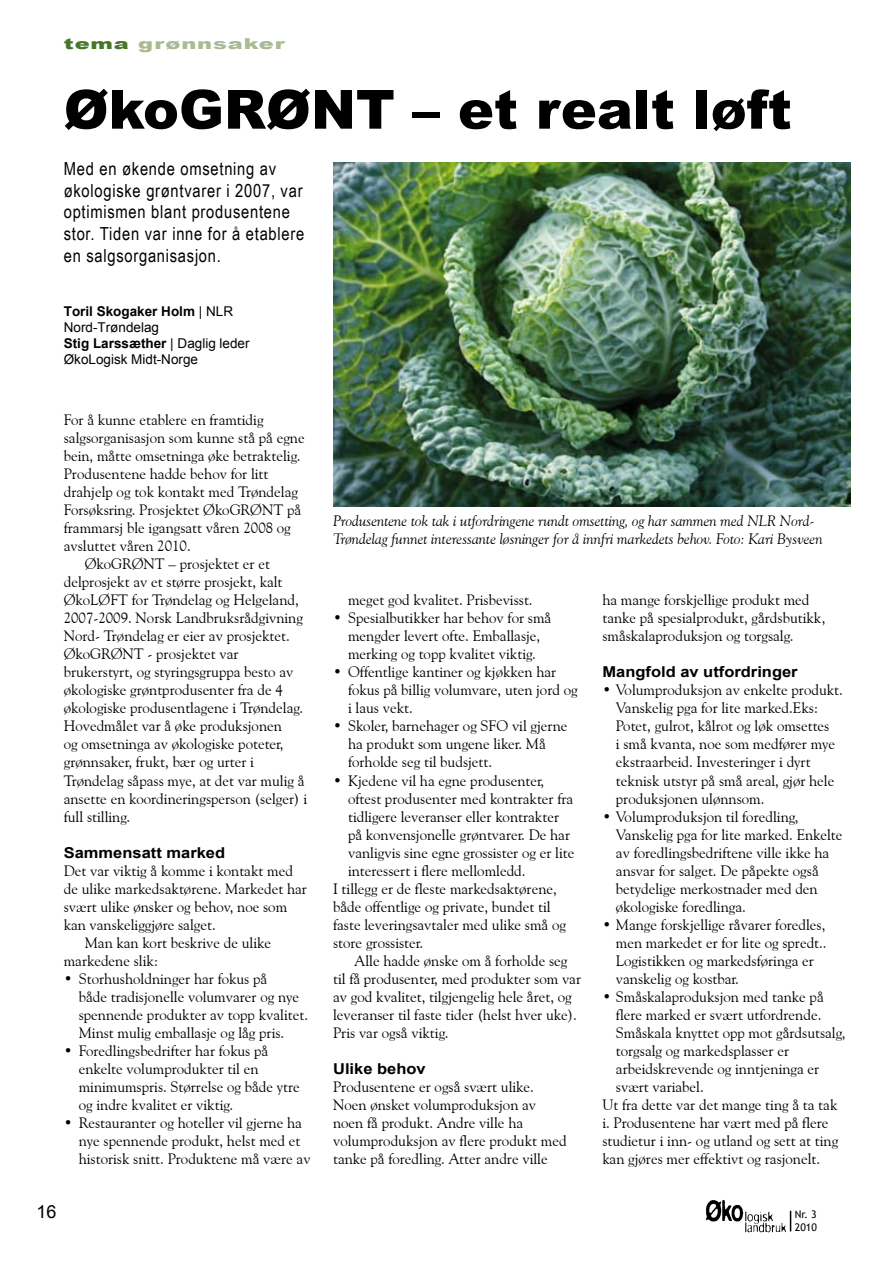
<style>
.page{position:relative;width:893px;height:1263px;background:#fff}
.page>*{position:absolute;margin:0;border:0;box-sizing:border-box;transform-origin:0 0}
.t1{font:900 54px "Arial";color:#000}
.t2{font:18px/21.6px "Arial Narrow";letter-spacing:.04em;color:#000}
.t3{font:18px "Arial";color:#000}
.t4{font:15px/18px "Goudy Old Style BT";color:#000}
.t5{font:italic 15px/18px "Goudy Old Style BT";color:#000}
.t6{font:700 15px "Arial";color:#000;scale:1.1 1}
.t7{font:900 15px "Arial";letter-spacing:.04em;color:#aaba93;scale:1.5 1}
.t8{font:13.5px/16.2px "Arial";color:#000}
.t9{font:10.5px/12.8px "Trebuchet MS";color:#000}
.s1{color:#46762a}
.s2{font-weight:700}
</style>
<div class="page">
<img style="left:706px;top:1200px;width:80px;height:32px">
<svg style="left:790px;top:1211px;width:1px;height:20px"></svg>
<img style="left:333px;top:162px;width:517px;height:345px">
<p class="t7" style="left:64px;top:33px;width:149px"><span class="s1">tema</span> grønnsaker</p>
<h1 class="t1" style="left:64px;top:70px;width:729px">ØkoGRØNT – et realt løft</h1>
<p class="t2" style="left:64px;top:157px;width:242px">Med en økende omsetning av økologiske grøntvarer i 2007, var optimismen blant produsentene stor. Tiden var inne for å etablere en salgsorganisasjon.</p>
<p class="t8" style="left:64px;top:303px;width:187px"><span class="s2">Toril Skogaker Holm</span> | NLR<br>Nord-Trøndelag<br><span class="s2">Stig Larssæther</span> | Daglig leder<br>ØkoLogisk Midt-Norge</p>
<p class="t4" style="left:64px;top:411px;width:201px">For å kunne etablere en framtidig</p>
<p class="t4" style="left:64px;top:429px;width:242px">salgsorganisasjon som kunne stå på egne</p>
<p class="t4" style="left:64px;top:447px;width:238px">bein, måtte omsetninga øke betraktelig.</p>
<p class="t4" style="left:64px;top:465px;width:206px">Produsentene hadde behov for litt</p>
<p class="t4" style="left:64px;top:483px;width:236px">drahjelp og tok kontakt med Trøndelag</p>
<p class="t4" style="left:64px;top:501px;width:239px">Forsøksring. Prosjektet ØkoGRØNT på</p>
<p class="t4" style="left:64px;top:519px;width:229px">frammarsj ble igangsatt våren 2008 og</p>
<p class="t4" style="left:64px;top:537px;width:128px">avsluttet våren 2010.</p>
<p class="t4" style="left:85px;top:555px;width:187px">ØkoGRØNT – prosjektet er et</p>
<p class="t4" style="left:64px;top:573px;width:220px">delprosjekt av et større prosjekt, kalt</p>
<p class="t4" style="left:64px;top:591px;width:237px">ØkoLØFT for Trøndelag og Helgeland,</p>
<p class="t4" style="left:64px;top:609px;width:241px">2007-2009. Norsk Landbruksrådgivning</p>
<p class="t4" style="left:64px;top:627px;width:228px">Nord- Trøndelag er eier av prosjektet.</p>
<p class="t4" style="left:64px;top:645px;width:176px">ØkoGRØNT - prosjektet var</p>
<p class="t4" style="left:64px;top:663px;width:231px">brukerstyrt, og styringsgruppa besto av</p>
<p class="t4" style="left:64px;top:681px;width:221px">økologiske grøntprodusenter fra de 4</p>
<p class="t4" style="left:64px;top:699px;width:241px">økologiske produsentlagene i Trøndelag.</p>
<p class="t4" style="left:64px;top:717px;width:220px">Hovedmålet var å øke produksjonen</p>
<p class="t4" style="left:64px;top:735px;width:221px">og omsetninga av økologiske poteter,</p>
<p class="t4" style="left:64px;top:753px;width:192px">grønnsaker, frukt, bær og urter i</p>
<p class="t4" style="left:64px;top:771px;width:242px">Trøndelag såpass mye, at det var mulig å</p>
<p class="t4" style="left:64px;top:789px;width:245px">ansette en koordineringsperson (selger) i</p>
<p class="t4" style="left:64px;top:807px;width:68px">full stilling.</p>
<p class="t6" style="left:64px;top:842px;width:148px">Sammensatt marked</p>
<p class="t4" style="left:64px;top:861px;width:231px">Det var viktig å komme i kontakt med</p>
<p class="t4" style="left:64px;top:879px;width:245px">de ulike markedsaktørene. Markedet har</p>
<p class="t4" style="left:64px;top:897px;width:225px">svært ulike ønsker og behov, noe som</p>
<p class="t4" style="left:64px;top:915px;width:153px">kan vanskeliggjøre salget.</p>
<p class="t4" style="left:85px;top:933px;width:188px">Man kan kort beskrive de ulike</p>
<p class="t4" style="left:64px;top:951px;width:96px">markedene slik:</p>
<p class="t4" style="left:79px;top:969px;width:231px;text-indent:-15px">• Storhusholdninger har fokus på<br>både tradisjonelle volumvarer og nye spennende produkter av topp kvalitet.<br>Minst mulig emballasje og låg pris.</p>
<p class="t4" style="left:79px;top:1041px;width:223px;text-indent:-15px">• Foredlingsbedrifter har fokus på enkelte volumprodukter til en minimumspris. Størrelse og både ytre og indre kvalitet er viktig.</p>
<p class="t4" style="left:79px;top:1113px;width:233px;text-indent:-15px">• Restauranter og hoteller vil gjerne ha nye spennende produkt, helst med et historisk snitt. Produktene må være av</p>
<p class="t5" style="left:333px;top:511px;width:491px">Produsentene tok tak i utfordringene rundt omsetting, og har sammen med NLR Nord-<br>Trøndelag funnet interessante løsninger for å innfri markedets behov. Foto: Kari Bysveen</p>
<p class="t4" style="left:348px;top:591px;width:186px">meget god kvalitet. Prisbevisst.</p>
<p class="t4" style="left:333px;top:609px;width:220px;text-align:center">• Spesialbutikker har behov for små mengder levert ofte. Emballasje, merking og topp kvalitet viktig.</p>
<p class="t4" style="left:348px;top:663px;width:231px;text-indent:-15px">• Offentlige kantiner og kjøkken har fokus på billig volumvare, uten jord og i laus vekt.</p>
<p class="t4" style="left:348px;top:717px;width:221px;text-indent:-15px">• Skoler, barnehager og SFO vil gjerne ha produkt som ungene liker. Må forholde seg til budsjett.</p>
<p class="t4" style="left:333px;top:771px;width:213px">• Kjedene vil ha egne produsenter,</p>
<p class="t4" style="left:348px;top:789px;width:227px">oftest produsenter med kontrakter fra</p>
<p class="t4" style="left:348px;top:807px;width:212px">tidligere leveranser eller kontrakter</p>
<p class="t4" style="left:348px;top:825px;width:224px">på konvensjonelle grøntvarer. De har</p>
<p class="t4" style="left:348px;top:843px;width:228px">vanligvis sine egne grossister og er lite</p>
<p class="t4" style="left:348px;top:861px;width:179px">interessert i flere mellomledd.</p>
<p class="t4" style="left:333px;top:879px;width:225px">I tillegg er de fleste markedsaktørene,</p>
<p class="t4" style="left:333px;top:897px;width:219px">både offentlige og private, bundet til</p>
<p class="t4" style="left:333px;top:915px;width:234px">faste leveringsavtaler med ulike små og</p>
<p class="t4" style="left:333px;top:933px;width:92px">store grossister.</p>
<p class="t4" style="left:354px;top:951px;width:215px">Alle hadde ønske om å forholde seg</p>
<p class="t4" style="left:333px;top:969px;width:250px">til få produsenter, med produkter som var</p>
<p class="t4" style="left:333px;top:987px;width:240px">av god kvalitet, tilgjengelig hele året, og</p>
<p class="t4" style="left:333px;top:1005px;width:245px">leveranser til faste tider (helst hver uke).</p>
<p class="t4" style="left:333px;top:1023px;width:117px">Pris var også viktig.</p>
<p class="t6" style="left:333px;top:1058px;width:86px">Ulike behov</p>
<p class="t4" style="left:333px;top:1077px;width:235px">Produsentene er også svært ulike.<br>Noen ønsket volumproduksjon av noen få produkt. Andre ville ha volumproduksjon av flere produkt med tanke på foredling. Atter andre ville</p>
<p class="t4" style="left:602px;top:591px;width:225px">ha mange forskjellige produkt med tanke på spesialprodukt, gårdsbutikk, småskalaproduksjon og torgsalg.</p>
<p class="t6" style="left:602px;top:662px;width:179px">Mangfold av utfordringer</p>
<p class="t4" style="left:616px;top:681px;width:229px;text-indent:-14px">• Volumproduksjon av enkelte produkt.<br>Vanskelig pga for lite marked.Eks:<br>Potet, gulrot, kålrot og løk omsettes<br>i små kvanta, noe som medfører mye ekstraarbeid. Investeringer i dyrt teknisk utstyr på små areal, gjør hele produksjonen ulønnsom.</p>
<p class="t4" style="left:616px;top:807px;width:228px;text-indent:-14px">• Volumproduksjon til foredling, Vanskelig pga for lite marked. Enkelte av foredlingsbedriftene ville ikke ha ansvar for salget. De påpekte også betydelige merkostnader med den økologiske foredlinga.</p>
<p class="t4" style="left:616px;top:915px;width:212px;text-indent:-14px">• Mange forskjellige råvarer foredles, men markedet er for lite og spredt..<br>Logistikken og markedsføringa er vanskelig og kostbar.</p>
<p class="t4" style="left:602px;top:987px;width:223px">• Småskalaproduksjon med tanke på</p>
<p class="t4" style="left:616px;top:1005px;width:207px">flere marked er svært utfordrende.</p>
<p class="t4" style="left:616px;top:1023px;width:231px">Småskala knyttet opp mot gårdsutsalg,</p>
<p class="t4" style="left:616px;top:1041px;width:175px">torgsalg og markedsplasser er</p>
<p class="t4" style="left:616px;top:1059px;width:205px">arbeidskrevende og inntjeninga er</p>
<p class="t4" style="left:616px;top:1077px;width:89px">svært variabel.</p>
<p class="t4" style="left:602px;top:1095px;width:237px">Ut fra dette var det mange ting å ta tak</p>
<p class="t4" style="left:602px;top:1113px;width:228px">i. Produsentene har vært med på flere</p>
<p class="t4" style="left:602px;top:1131px;width:237px">studietur i inn- og utland og sett at ting</p>
<p class="t4" style="left:602px;top:1149px;width:219px">kan gjøres mer effektivt og rasjonelt.</p>
<p class="t3" style="left:36px;top:1200px;width:22px">16</p>
<p class="t9" style="left:795px;top:1208px;width:24px">Nr. 3<br>2010</p>
</div>
